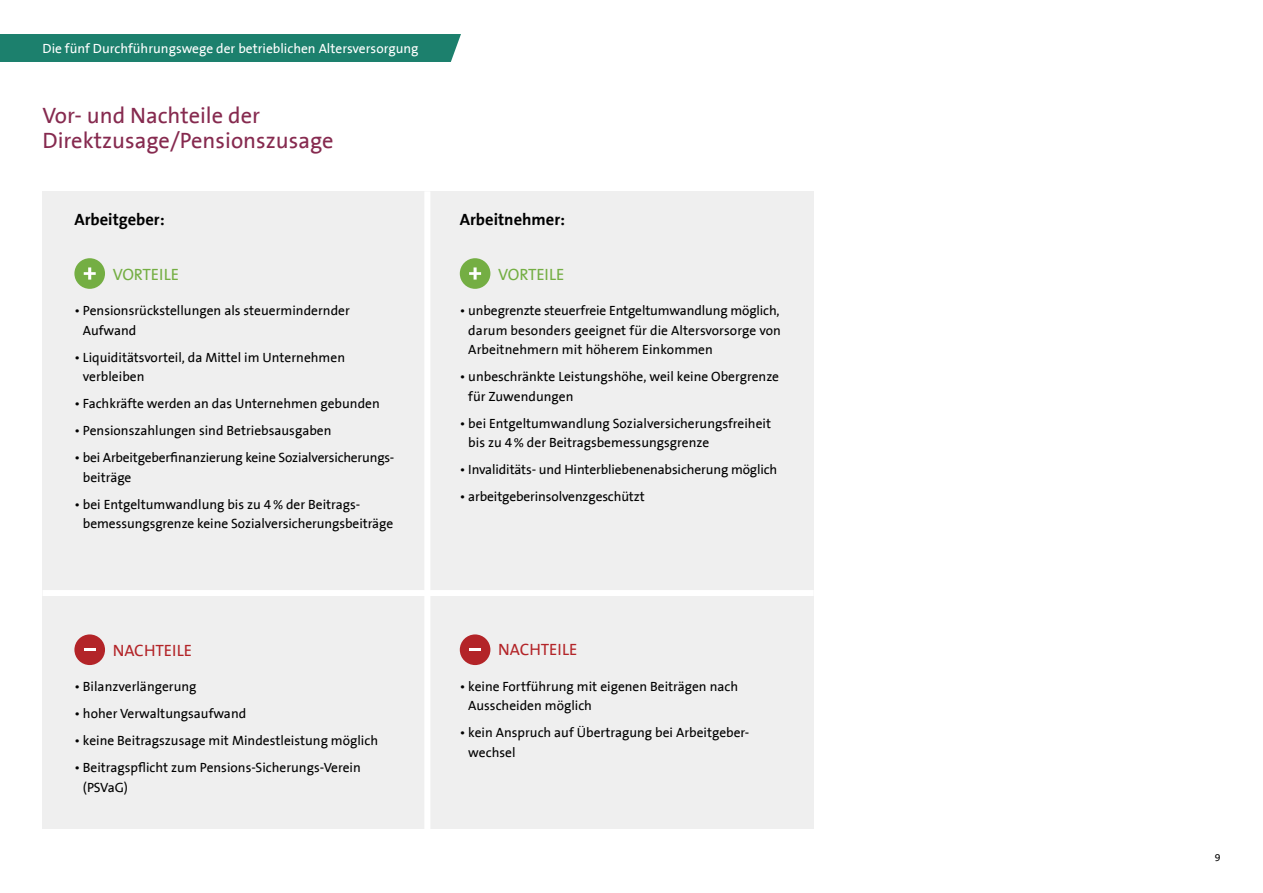
<style>
.page{position:relative;width:1263px;height:893px;background:#fff}
.page>*{position:absolute;margin:0;border:0;box-sizing:border-box;transform-origin:0 0}
.t1{font:22.5px/25.5px "GDV The Sans";color:#862a4f}
.t2{font:300 16.5px "GDV The Sans";color:#000}
.t3{font:16.5px "GDV The Sans";color:#b32428}
.t4{font:16.5px "GDV The Sans";color:#74ae43}
.t5{font:13.5px/19.5px "GDV The Sans";color:#000}
.t6{font:13.5px "GDV The Sans";color:#fff}
.t7{font:10.5px "GDV The Sans";color:#000}
</style>
<div class="page">
<div style="left:0;top:34px;width:461px;height:28px;background:#1c806d"></div>
<div style="left:43px;top:191px;width:771px;height:638px;background:#efefef"></div>
<div style="left:43px;top:590px;width:771px;height:6px;background:#fff"></div>
<div style="left:74px;top:634px;width:31px;height:31px;background:#b32428;border-radius:50%"></div>
<svg style="left:84px;top:648px;width:12px;height:3px"></svg>
<div style="left:424px;top:191px;width:6px;height:638px;background:#fff"></div>
<div style="left:74px;top:258px;width:31px;height:31px;background:#74ae43;border-radius:50%"></div>
<svg style="left:84px;top:267px;width:12px;height:13px"></svg>
<div style="left:460px;top:258px;width:30px;height:31px;background:#74ae43;border-radius:50%"></div>
<svg style="left:469px;top:267px;width:12px;height:13px"></svg>
<div style="left:460px;top:634px;width:30px;height:31px;background:#b32428;border-radius:50%"></div>
<svg style="left:469px;top:648px;width:12px;height:3px"></svg>
<p class="t6" style="left:43px;top:41px;width:377px">Die fünf Durchführungswege der betrieblichen Altersversorgung</p>
<h1 class="t1" style="left:43px;top:103px;width:293px">Vor- und Nachteile der<br>Direktzusage/Pensionszusage</h1>
<p class="t2" style="left:74px;top:210px;width:92px">Arbeitgeber:</p>
<p class="t2" style="left:460px;top:210px;width:107px">Arbeitnehmer:</p>
<p class="t4" style="left:113px;top:265px;width:68px">VORTEILE</p>
<p class="t5" style="left:83px;top:301px;width:268px;text-indent:-9px">• Pensionsrückstellungen als steuermindernder<br>Aufwand</p>
<p class="t5" style="left:83px;top:348px;width:264px;text-indent:-9px">• Liquiditätsvorteil, da Mittel im Unternehmen verbleiben</p>
<p class="t5" style="left:74px;top:394px;width:307px">• Fachkräfte werden an das Unternehmen gebunden</p>
<p class="t5" style="left:74px;top:421px;width:259px">• Pensionszahlungen sind Betriebsausgaben</p>
<p class="t5" style="left:83px;top:448px;width:313px;text-indent:-9px">• bei Arbeitgeberfinanzierung keine Sozialversicherungs&shy;beiträge</p>
<p class="t5" style="left:83px;top:495px;width:312px;text-indent:-9px">• bei Entgeltumwandlung bis zu 4% der Beitrags&shy;bemessungsgrenze keine Sozialversicherungsbeiträge</p>
<p class="t4" style="left:498px;top:265px;width:68px">VORTEILE</p>
<p class="t5" style="left:468px;top:301px;width:314px;text-align:justify;text-indent:-9px">• unbegrenzte steuerfreie Entgeltumwandlung möglich, darum besonders geeignet für die Altersvorsorge von Arbeitnehmern mit höherem Einkommen</p>
<p class="t5" style="left:468px;top:367px;width:312px;text-indent:-9px">• unbeschränkte Leistungshöhe, weil keine Obergrenze für Zuwendungen</p>
<p class="t5" style="left:468px;top:414px;width:304px;text-indent:-9px">• bei Entgeltumwandlung Sozialversicherungsfreiheit bis zu 4% der Beitragsbemessungsgrenze</p>
<p class="t5" style="left:460px;top:460px;width:319px">• Invaliditäts- und Hinterbliebenenabsicherung möglich</p>
<p class="t5" style="left:460px;top:487px;width:186px">• arbeitgeberinsolvenzgeschützt</p>
<p class="t3" style="left:113px;top:641px;width:81px">NACHTEILE</p>
<p class="t5" style="left:74px;top:677px;width:124px">• Bilanzverlängerung</p>
<p class="t5" style="left:74px;top:704px;width:173px">• hoher Verwaltungsaufwand</p>
<p class="t5" style="left:74px;top:731px;width:305px">• keine Beitragszusage mit Mindestleistung möglich</p>
<p class="t5" style="left:83px;top:758px;width:279px;text-indent:-9px">• Beitragspflicht zum Pensions-Sicherungs-Verein (PSVaG)</p>
<p class="t3" style="left:498px;top:641px;width:81px">NACHTEILE</p>
<p class="t5" style="left:468px;top:677px;width:271px;text-indent:-9px">• keine Fortführung mit eigenen Beiträgen nach<br>Ausscheiden möglich</p>
<p class="t5" style="left:468px;top:723px;width:281px;text-indent:-9px">• kein Anspruch auf Übertragung bei Arbeitgeber&shy;wechsel</p>
<p class="t7" style="left:1215px;top:852px;width:7px">9</p>
</div>
